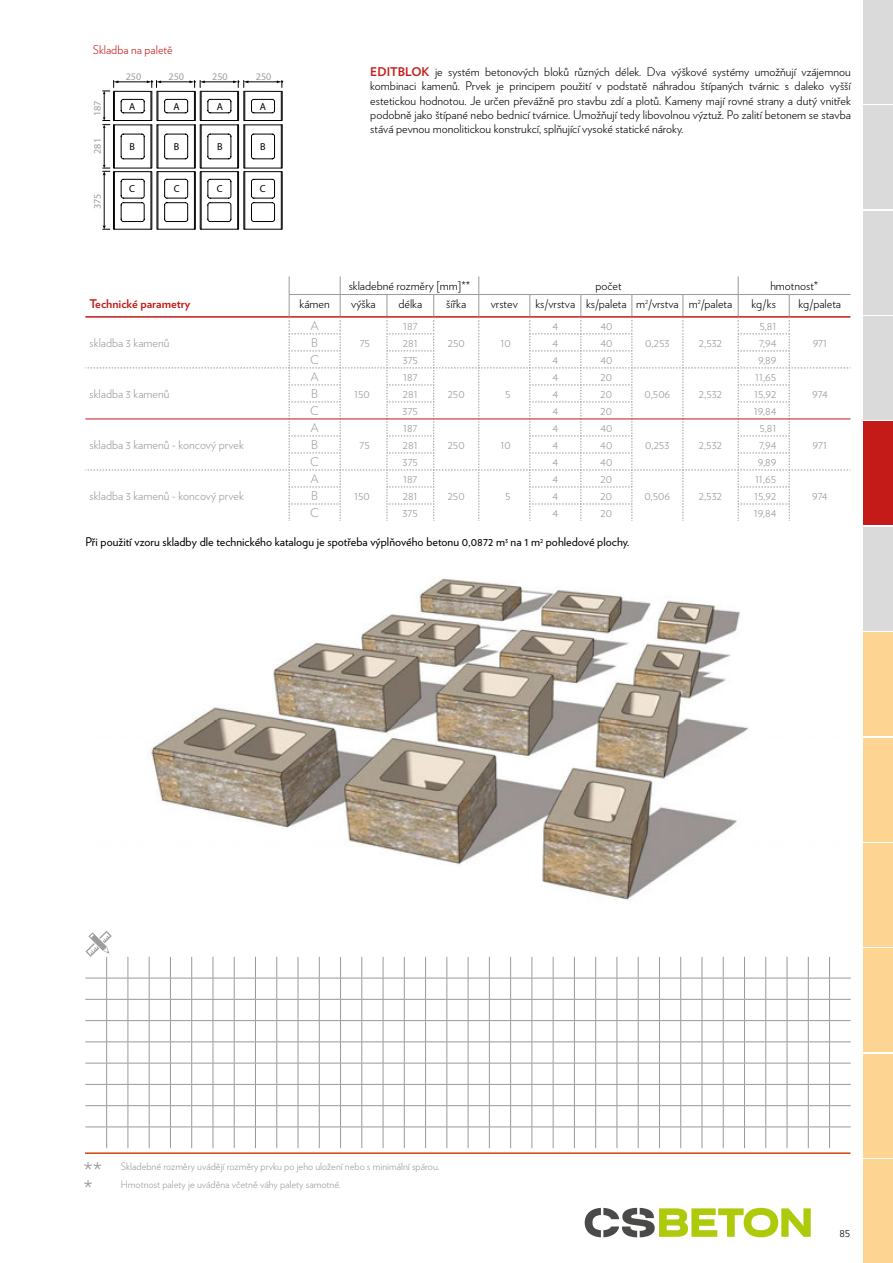
<style>
.page{position:relative;width:893px;height:1263px;background:#fff}
.page>*{position:absolute;margin:0;border:0;box-sizing:border-box;transform-origin:0 0}
.t1{font:300 25.5px "Verlag";color:#9b9a9a}
.t2{font:300 12px/14.4px "Verlag";color:#000;text-align:justify}
.t3{font:300 12px "Verlag";color:#9b9a9a}
.t4{font:12px "Verlag";color:#000}
.t5{font:700 12px "Verlag";color:#c41b18}
.t6{font:300 12px "Verlag";color:#c41b18}
.t7{font:300 10.2px "Verlag";color:#9b9a9a}
.t8{font:10.2px "Myriad Pro";color:#9d9d9c}
.t9{font:10.2px "Myriad Pro";color:#000}
.s1{font-weight:700;color:#c41b18}
</style>
<div class="page">
<hr style="left:85px;top:1152px;width:765px;height:2px;background:#d0470a">
<div style="left:863px;top:0;width:30px;height:104px;background:#dadada"></div>
<div style="left:863px;top:105px;width:30px;height:104px;background:#dadada"></div>
<div style="left:863px;top:211px;width:30px;height:103px;background:#dadada"></div>
<div style="left:863px;top:316px;width:30px;height:104px;background:#dadada"></div>
<div style="left:863px;top:421px;width:30px;height:104px;background:#c41b18"></div>
<div style="left:863px;top:527px;width:30px;height:104px;background:#dadada"></div>
<div style="left:863px;top:632px;width:30px;height:104px;background:#fdd491"></div>
<div style="left:863px;top:738px;width:30px;height:103px;background:#fdd491"></div>
<div style="left:863px;top:843px;width:30px;height:104px;background:#fdd491"></div>
<div style="left:863px;top:948px;width:30px;height:104px;background:#fdd491"></div>
<div style="left:863px;top:1054px;width:30px;height:103px;background:#fdd491"></div>
<div style="left:863px;top:1159px;width:30px;height:104px;background:#fdd491"></div>
<svg style="left:585px;top:1208px;width:226px;height:29px"></svg>
<img style="left:148px;top:577px;width:601px;height:323px">
<svg style="left:85px;top:276px;width:766px;height:245px"></svg>
<hr style="left:340px;top:419px;width:47px;height:1px;background:#c41b18">
<hr style="left:434px;top:419px;width:45px;height:1px;background:#c41b18">
<hr style="left:479px;top:419px;width:51px;height:1px;background:#c41b18">
<hr style="left:632px;top:419px;width:51px;height:1px;background:#c41b18">
<hr style="left:683px;top:419px;width:55px;height:1px;background:#c41b18">
<hr style="left:789px;top:419px;width:61px;height:1px;background:#c41b18">
<hr style="left:85px;top:419px;width:204px;height:1px;background:#c41b18">
<hr style="left:289px;top:419px;width:51px;height:1px;background:#c41b18">
<hr style="left:387px;top:419px;width:47px;height:1px;background:#c41b18">
<hr style="left:530px;top:419px;width:51px;height:1px;background:#c41b18">
<hr style="left:581px;top:419px;width:51px;height:1px;background:#c41b18">
<hr style="left:738px;top:419px;width:51px;height:1px;background:#c41b18">
<svg style="left:103px;top:80px;width:180px;height:150px"></svg>
<svg style="left:85px;top:931px;width:766px;height:217px"></svg>
<p class="t6" style="left:93px;top:41px;width:81px">Skladba na paletě</p>
<p class="t8" style="left:91px;top:116px;width:17px;rotate:-90deg">187</p>
<p class="t8" style="left:91px;top:154px;width:17px;rotate:-90deg">281</p>
<p class="t8" style="left:91px;top:209px;width:17px;rotate:-90deg">375</p>
<p class="t8" style="left:126px;top:70px;width:17px">250</p>
<p class="t8" style="left:169px;top:70px;width:17px">250</p>
<p class="t8" style="left:212px;top:70px;width:17px">250</p>
<p class="t8" style="left:256px;top:70px;width:17px">250</p>
<p class="t9" style="left:129px;top:100px;width:8px">A</p>
<p class="t9" style="left:174px;top:100px;width:8px">A</p>
<p class="t9" style="left:217px;top:100px;width:8px">A</p>
<p class="t9" style="left:260px;top:100px;width:8px">A</p>
<p class="t9" style="left:129px;top:140px;width:7px">B</p>
<p class="t9" style="left:174px;top:140px;width:7px">B</p>
<p class="t9" style="left:217px;top:140px;width:7px">B</p>
<p class="t9" style="left:260px;top:140px;width:7px">B</p>
<p class="t9" style="left:129px;top:183px;width:7px">C</p>
<p class="t9" style="left:174px;top:183px;width:7px">C</p>
<p class="t9" style="left:217px;top:183px;width:7px">C</p>
<p class="t9" style="left:260px;top:183px;width:7px">C</p>
<p class="t5" style="left:90px;top:295px;width:102px">Technické parametry</p>
<p class="t3" style="left:90px;top:334px;width:81px">skladba 3 kamenů</p>
<p class="t3" style="left:90px;top:385px;width:81px">skladba 3 kamenů</p>
<p class="t3" style="left:90px;top:436px;width:156px">skladba 3 kamenů - koncový prvek</p>
<p class="t3" style="left:90px;top:487px;width:156px">skladba 3 kamenů - koncový prvek</p>
<p class="t2" style="left:370px;top:64px;width:482px"><span class="s1">EDITBLOK</span> je systém betonových bloků různých délek. Dva výškové systémy umožňují vzájemnou kombinaci kamenů. Prvek je principem použití v podstatě náhradou štípaných tvárnic s daleko vyšší estetickou hodnotou. Je určen převážně pro stavbu zdí a plotů. Kameny mají rovné strany a dutý vnitřek podobně jako štípané nebo bednicí tvárnice. Umožňují tedy libovolnou výztuž. Po zalití betonem se stavba stává pevnou monolitickou konstrukcí, splňující vysoké statické nároky.</p>
<p class="t2" style="left:349px;top:278px;width:123px">skladebné rozměry [mm]**</p>
<p class="t2" style="left:595px;top:278px;width:28px">počet</p>
<p class="t2" style="left:770px;top:278px;width:49px">hmotnost*</p>
<p class="t2" style="left:300px;top:296px;width:32px">kámen</p>
<p class="t2" style="left:351px;top:296px;width:26px">výška</p>
<p class="t2" style="left:398px;top:296px;width:25px">délka</p>
<p class="t2" style="left:446px;top:296px;width:21px">šířka</p>
<p class="t2" style="left:491px;top:296px;width:29px">vrstev</p>
<p class="t2" style="left:535px;top:296px;width:198px">ks/vrstva ks/paleta m<sup>2</sup>/vrstva m<sup>2</sup>/paleta</p>
<p class="t2" style="left:751px;top:296px;width:26px">kg/ks</p>
<p class="t2" style="left:799px;top:296px;width:44px">kg/paleta</p>
<p class="t3" style="left:310px;top:317px;width:10px">A</p>
<p class="t3" style="left:403px;top:317px;width:16px">187</p>
<p class="t3" style="left:552px;top:317px;width:7px">4</p>
<p class="t3" style="left:600px;top:317px;width:13px">40</p>
<p class="t3" style="left:759px;top:317px;width:19px">5,81</p>
<p class="t3" style="left:311px;top:334px;width:8px">B</p>
<p class="t3" style="left:403px;top:334px;width:16px">281</p>
<p class="t3" style="left:552px;top:334px;width:7px">4</p>
<p class="t3" style="left:600px;top:334px;width:13px">40</p>
<p class="t3" style="left:759px;top:334px;width:19px">7,94</p>
<p class="t3" style="left:813px;top:334px;width:16px">971</p>
<p class="t3" style="left:310px;top:351px;width:10px">C</p>
<p class="t3" style="left:403px;top:351px;width:17px">375</p>
<p class="t3" style="left:552px;top:351px;width:7px">4</p>
<p class="t3" style="left:600px;top:351px;width:13px">40</p>
<p class="t3" style="left:758px;top:351px;width:20px">9,89</p>
<p class="t3" style="left:448px;top:334px;width:18px">250</p>
<p class="t3" style="left:500px;top:334px;width:12px">10</p>
<p class="t3" style="left:645px;top:334px;width:26px">0,253</p>
<p class="t3" style="left:699px;top:334px;width:25px">2,532</p>
<p class="t3" style="left:360px;top:334px;width:12px">75</p>
<p class="t3" style="left:310px;top:368px;width:10px">A</p>
<p class="t3" style="left:403px;top:368px;width:16px">187</p>
<p class="t3" style="left:552px;top:368px;width:7px">4</p>
<p class="t3" style="left:601px;top:368px;width:13px">20</p>
<p class="t3" style="left:755px;top:368px;width:23px">11,65</p>
<p class="t3" style="left:311px;top:385px;width:8px">B</p>
<p class="t3" style="left:403px;top:385px;width:16px">281</p>
<p class="t3" style="left:552px;top:385px;width:7px">4</p>
<p class="t3" style="left:601px;top:385px;width:13px">20</p>
<p class="t3" style="left:754px;top:385px;width:24px">15,92</p>
<p class="t3" style="left:812px;top:385px;width:17px">974</p>
<p class="t3" style="left:310px;top:402px;width:10px">C</p>
<p class="t3" style="left:403px;top:402px;width:17px">375</p>
<p class="t3" style="left:552px;top:402px;width:7px">4</p>
<p class="t3" style="left:601px;top:402px;width:13px">20</p>
<p class="t3" style="left:754px;top:402px;width:24px">19,84</p>
<p class="t3" style="left:644px;top:385px;width:27px">0,506</p>
<p class="t3" style="left:699px;top:385px;width:25px">2,532</p>
<p class="t3" style="left:354px;top:385px;width:17px">150</p>
<p class="t3" style="left:448px;top:385px;width:18px">250</p>
<p class="t3" style="left:505px;top:385px;width:7px">5</p>
<p class="t3" style="left:310px;top:419px;width:10px">A</p>
<p class="t3" style="left:403px;top:419px;width:16px">187</p>
<p class="t3" style="left:552px;top:419px;width:7px">4</p>
<p class="t3" style="left:600px;top:419px;width:13px">40</p>
<p class="t3" style="left:759px;top:419px;width:19px">5,81</p>
<p class="t3" style="left:311px;top:436px;width:8px">B</p>
<p class="t3" style="left:403px;top:436px;width:16px">281</p>
<p class="t3" style="left:552px;top:436px;width:7px">4</p>
<p class="t3" style="left:600px;top:436px;width:13px">40</p>
<p class="t3" style="left:759px;top:436px;width:19px">7,94</p>
<p class="t3" style="left:813px;top:436px;width:16px">971</p>
<p class="t3" style="left:310px;top:453px;width:10px">C</p>
<p class="t3" style="left:403px;top:453px;width:17px">375</p>
<p class="t3" style="left:552px;top:453px;width:7px">4</p>
<p class="t3" style="left:600px;top:453px;width:13px">40</p>
<p class="t3" style="left:758px;top:453px;width:20px">9,89</p>
<p class="t3" style="left:448px;top:436px;width:18px">250</p>
<p class="t3" style="left:500px;top:436px;width:12px">10</p>
<p class="t3" style="left:645px;top:436px;width:26px">0,253</p>
<p class="t3" style="left:699px;top:436px;width:25px">2,532</p>
<p class="t3" style="left:360px;top:436px;width:12px">75</p>
<p class="t3" style="left:310px;top:470px;width:10px">A</p>
<p class="t3" style="left:403px;top:470px;width:16px">187</p>
<p class="t3" style="left:552px;top:470px;width:7px">4</p>
<p class="t3" style="left:600px;top:470px;width:13px">20</p>
<p class="t3" style="left:755px;top:470px;width:23px">11,65</p>
<p class="t3" style="left:311px;top:487px;width:8px">B</p>
<p class="t3" style="left:403px;top:487px;width:16px">281</p>
<p class="t3" style="left:552px;top:487px;width:7px">4</p>
<p class="t3" style="left:600px;top:487px;width:13px">20</p>
<p class="t3" style="left:754px;top:487px;width:24px">15,92</p>
<p class="t3" style="left:812px;top:487px;width:17px">974</p>
<p class="t3" style="left:310px;top:504px;width:10px">C</p>
<p class="t3" style="left:403px;top:504px;width:17px">375</p>
<p class="t3" style="left:552px;top:504px;width:7px">4</p>
<p class="t3" style="left:600px;top:504px;width:13px">20</p>
<p class="t3" style="left:754px;top:504px;width:24px">19,84</p>
<p class="t3" style="left:644px;top:487px;width:27px">0,506</p>
<p class="t3" style="left:699px;top:487px;width:25px">2,532</p>
<p class="t3" style="left:354px;top:487px;width:17px">150</p>
<p class="t3" style="left:448px;top:487px;width:18px">250</p>
<p class="t3" style="left:505px;top:487px;width:7px">5</p>
<p class="t4" style="left:85px;top:533px;width:546px">Při použití vzoru skladby dle technického katalogu je spotřeba výplňového betonu 0,0872 m<sup>3</sup> na 1 m<sup>2</sup> pohledové plochy.</p>
<h1 class="t1" style="left:83px;top:1153px;width:20px">**</h1>
<p class="t7" style="left:121px;top:1159px;width:320px">Skladebné rozměry uvádějí rozměry prvku po jeho uložení nebo s minimální spárou.</p>
<h1 class="t1" style="left:83px;top:1171px;width:11px">*</h1>
<p class="t7" style="left:121px;top:1177px;width:221px">Hmotnost palety je uváděna včetně váhy palety samotné.</p>
<p class="t2" style="left:839px;top:1224px;width:13px">85</p>
</div>
